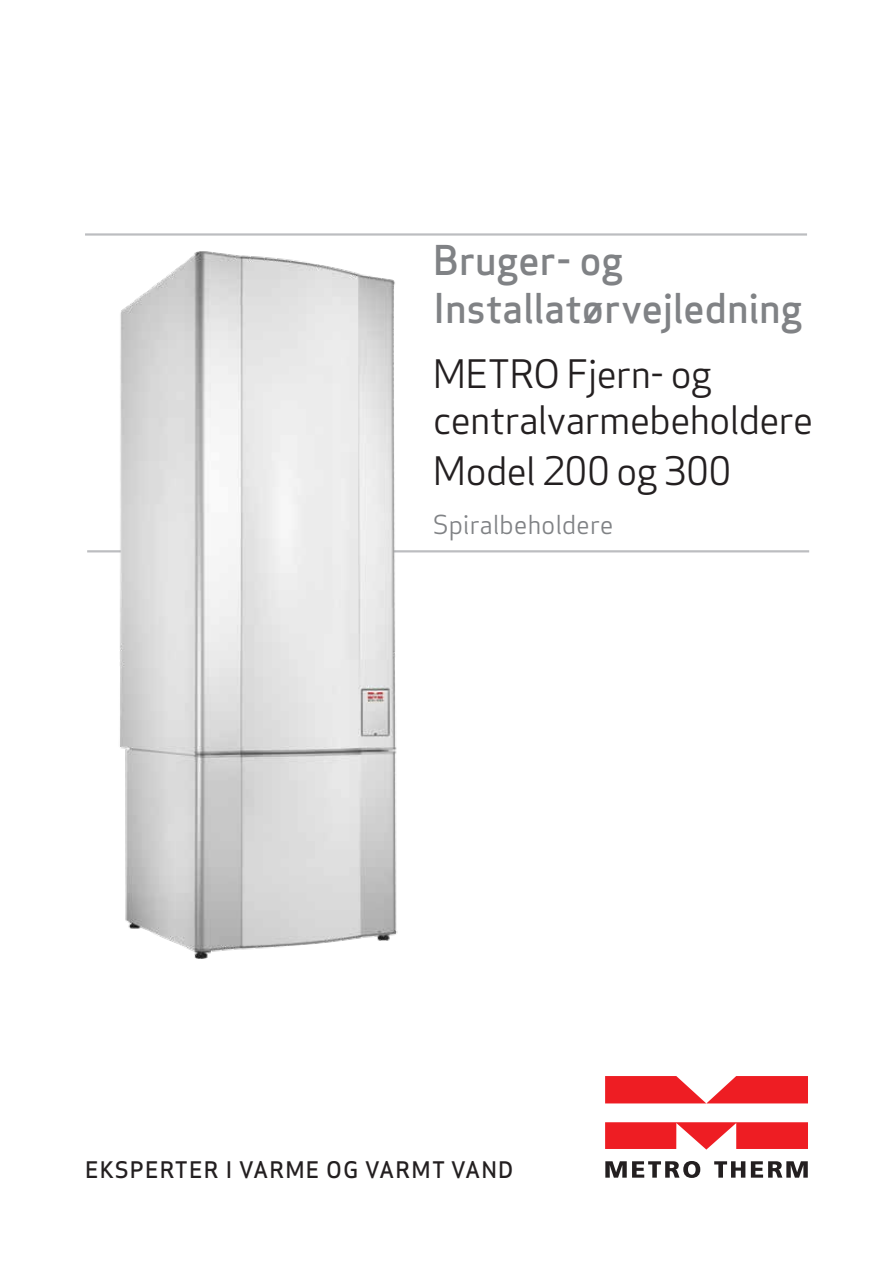
<style>
.page{position:relative;width:893px;height:1263px;background:#fff}
.page>*{position:absolute;margin:0;border:0;box-sizing:border-box;transform-origin:0 0}
.t1{font:500 40.2px/48.2px "Apex Sans";letter-spacing:-.005em;color:#808285}
.t2{font:38.25px/46px "Apex Sans";letter-spacing:-.025em;color:#231f20}
.t3{font:25.5px "Apex Sans";letter-spacing:-.005em;color:#808285}
.t4{font:500 22.35px "Apex Sans";letter-spacing:.05em;color:#231f20}
</style>
<div class="page">
<hr style="left:85px;top:233px;width:722px;height:3px;background:#bcbdc0">
<svg style="left:605px;top:1161px;width:95px;height:17px"></svg>
<svg style="left:714px;top:1161px;width:31px;height:17px"></svg>
<svg style="left:751px;top:1161px;width:57px;height:17px"></svg>
<svg style="left:605px;top:1122px;width:203px;height:27px;background:#f03e43"></svg>
<svg style="left:605px;top:1076px;width:203px;height:27px;background:#f03f44"></svg>
<hr style="left:87px;top:550px;width:722px;height:2px;background:#bcbdc0">
<img style="left:109px;top:251px;width:297px;height:708px">
<p class="t1" style="left:433px;top:231px;width:371px">Bruger- og<br>Installatørvejledning</p>
<p class="t2" style="left:433px;top:348px;width:382px">METRO Fjern- og centralvarmebeholdere</p>
<p class="t2" style="left:433px;top:445px;width:300px">Model 200 og 300</p>
<p class="t3" style="left:433px;top:504px;width:182px">Spiralbeholdere</p>
<p class="t4" style="left:85px;top:1150px;width:430px">EKSPERTER I VARME OG VARMT VAND</p>
</div>
